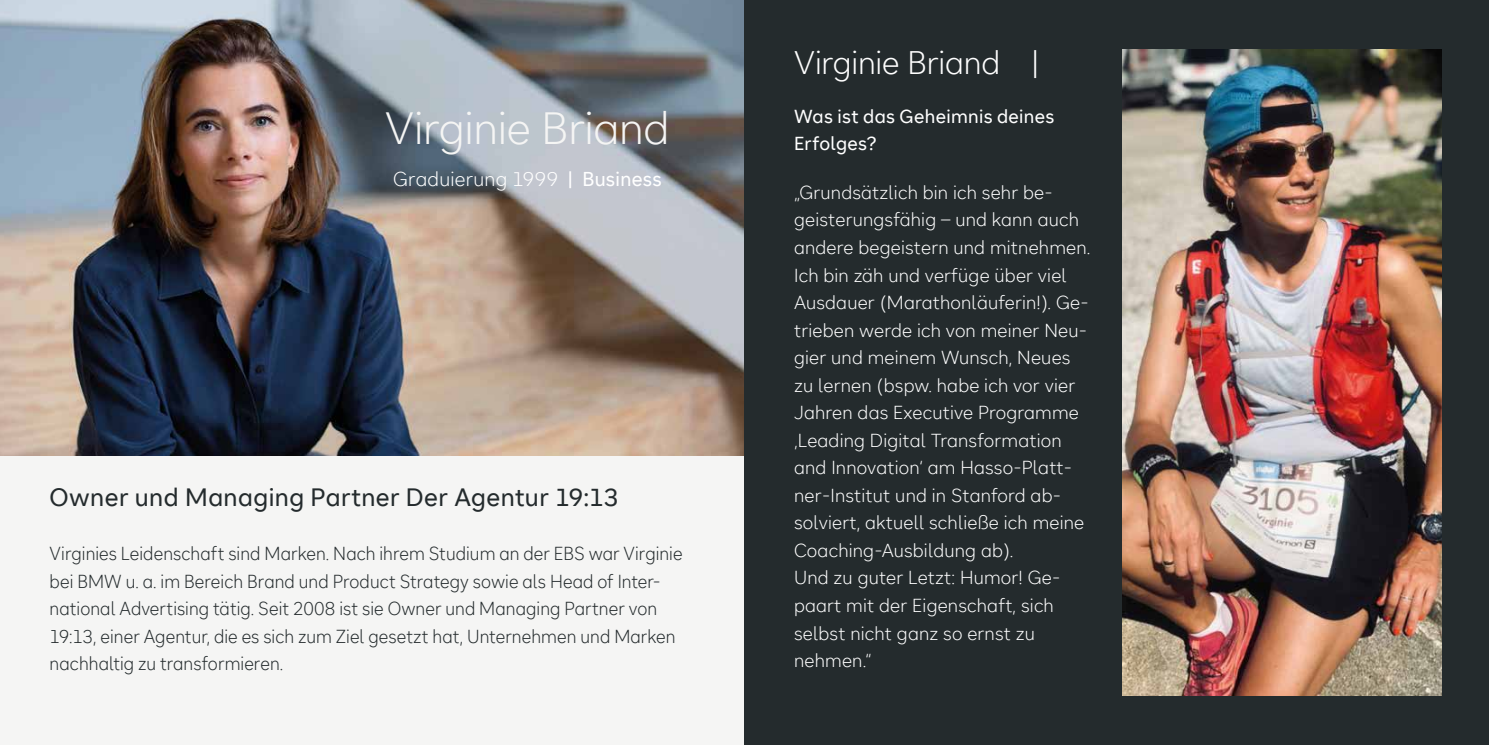
<style>
.page{position:relative;width:1489px;height:745px;background:#fff}
.page>*{position:absolute;margin:0;border:0;box-sizing:border-box;transform-origin:0 0}
.t1{font:300 45px "SRH Text";letter-spacing:-.01em;color:#f5f5f4}
.t2{font:300 32.5px "SRH Text";letter-spacing:-.005em;color:#fff}
.t3{font:25px "SRH Text";letter-spacing:.015em;color:#242b2d}
.t4{font:300 20px "SRH Text";letter-spacing:.01em;color:#fff}
.t5{font:300 18.75px/27.5px "SRH Text";letter-spacing:.01em;color:#fff}
.t6{font:300 18.75px/27.5px "SRH Text";letter-spacing:.005em;color:#242b2d;scale:.95 1}
.t7{font:18.75px/27.5px "SRH Text";letter-spacing:.02em;color:#fff}
.s1{font-weight:400}
</style>
<div class="page">
<div style="left:0;top:0;width:749px;height:744px;background:#f5f5f4"></div>
<img style="left:0;top:0;width:744px;height:455px">
<div style="left:744px;top:0;width:744px;height:744px;background:#242b2d"></div>
<img style="left:1122px;top:49px;width:318px;height:645px">
<h1 class="t1" style="left:385px;top:102px;width:286px">Virginie Briand</h1>
<p class="t4" style="left:393px;top:168px;width:270px">Graduierung 1999 <span class="s1">| Business</span></p>
<h3 class="t3" style="left:50px;top:482px;width:570px">Owner und Managing Partner Der Agentur 19:13</h3>
<p class="t6" style="left:50px;top:539px;width:667px">Virginies Leidenschaft sind Marken. Nach ihrem Studium an der EBS war Virginie bei BMW u. a. im Bereich Brand und Product Strategy sowie als Head of Inter&shy;national Advertising tätig. Seit 2008 ist sie Owner und Managing Partner von 19:13, einer Agentur, die es sich zum Ziel gesetzt hat, Unternehmen und Marken nachhaltig zu transformieren.</p>
<h2 class="t2" style="left:794px;top:44px;width:246px">Virginie Briand |</h2>
<p class="t7" style="left:794px;top:102px;width:262px">Was ist das Geheimnis deines<br>Erfolges?</p>
<p class="t5" style="left:794px;top:179px;width:298px">„Grundsätzlich bin ich sehr be&shy;geisterungsfähig – und kann auch andere begeistern und mitnehmen.<br>Ich bin zäh und verfüge über viel<br>Ausdauer (Marathonläuferin!). Ge&shy;trieben werde ich von meiner Neu&shy;gier und meinem Wunsch, Neues zu lernen (bspw. habe ich vor vier<br>Jahren das Executive Programme ‚Leading Digital Transformation and Innovation‘ am Hasso-Platt&shy;ner-Institut und in Stanford ab&shy;solviert, aktuell schließe ich meine<br>Coaching-Ausbildung ab).<br>Und zu guter Letzt: Humor! Ge&shy;paart mit der Eigenschaft, sich selbst nicht ganz so ernst zu nehmen.“</p>
</div>
